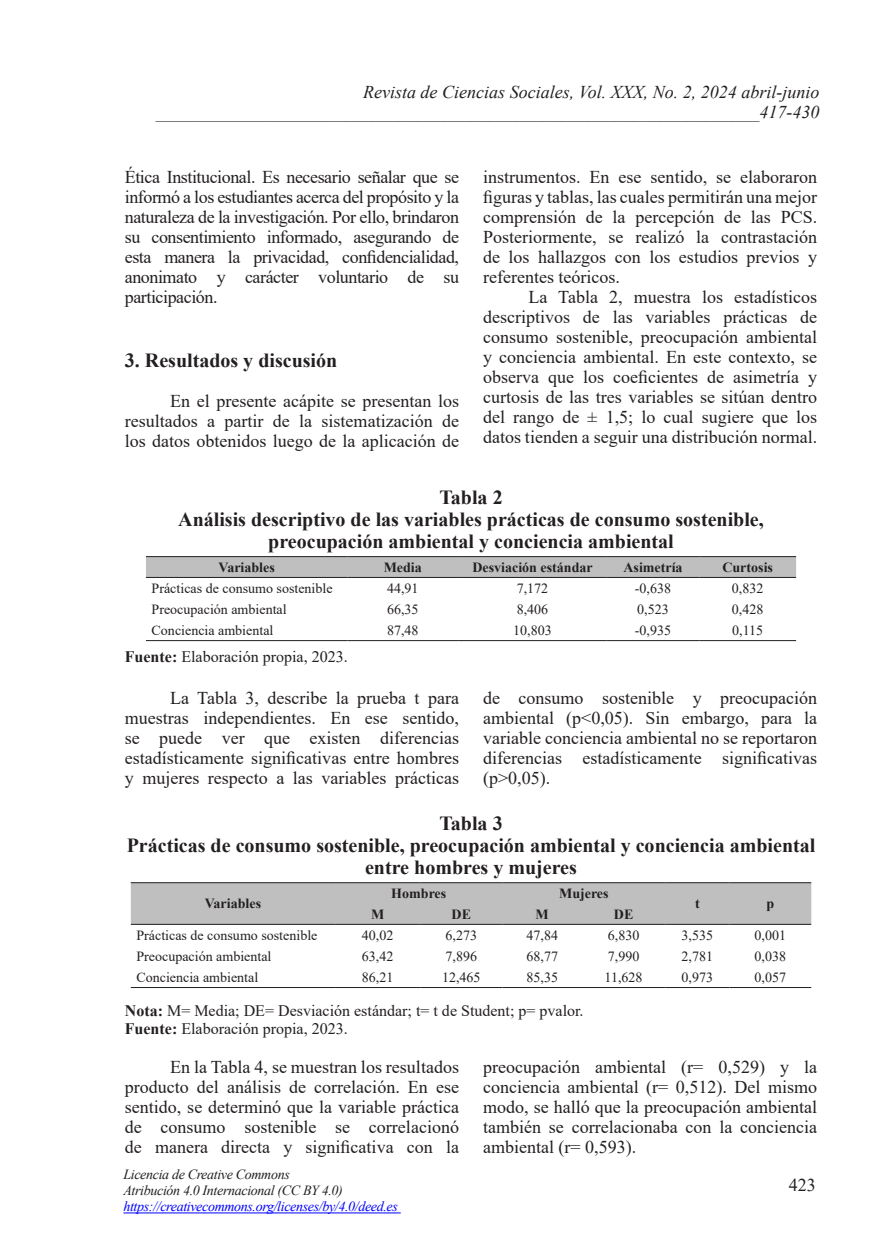
<style>
.page{position:relative;width:874px;height:1259px;background:#fff}
.page>*{position:absolute;margin:0;border:0;box-sizing:border-box;transform-origin:0 0}
.t1{font:700 20px/22px "Times New Roman";color:#231f20;text-align:center}
.t2{font:18px/20px "Times New Roman";color:#231f20;text-align:justify}
.t3{font:italic 18px/20px "Times New Roman";color:#231f20;text-align:right}
.t4{font:16px/18px "Times New Roman";color:#231f20}
.t5{font:14px "Times New Roman";color:#231f20}
.t6{font:700 14px "Times New Roman";color:#231f20}
.t7{font:italic 14px/16px "Times New Roman";letter-spacing:-.025em;color:#231f20}
.t8{font:italic 14px "Times New Roman";letter-spacing:-.025em;color:#00f}
.s1{font-weight:700}
</style>
<div class="page">
<hr style="left:123px;top:1212px;width:277px;height:1px;background:#00f">
<svg style="left:146px;top:557px;width:649px;height:20px;background:#bdbdbd"></svg>
<hr style="left:146px;top:556px;width:201px;height:1px;background:#231f20">
<hr style="left:347px;top:556px;width:111px;height:1px;background:#231f20">
<hr style="left:458px;top:556px;width:148px;height:1px;background:#231f20">
<hr style="left:606px;top:556px;width:93px;height:1px;background:#231f20">
<hr style="left:699px;top:556px;width:96px;height:1px;background:#231f20">
<hr style="left:146px;top:577px;width:201px;height:1px;background:#231f20">
<hr style="left:347px;top:577px;width:111px;height:1px;background:#231f20">
<hr style="left:458px;top:577px;width:148px;height:1px;background:#231f20">
<hr style="left:606px;top:577px;width:93px;height:1px;background:#231f20">
<hr style="left:699px;top:577px;width:96px;height:1px;background:#231f20">
<hr style="left:146px;top:640px;width:201px;height:1px;background:#231f20">
<hr style="left:347px;top:640px;width:111px;height:1px;background:#231f20">
<hr style="left:458px;top:640px;width:148px;height:1px;background:#231f20">
<hr style="left:606px;top:640px;width:93px;height:1px;background:#231f20">
<hr style="left:699px;top:640px;width:96px;height:1px;background:#231f20">
<div style="left:131px;top:883px;width:679px;height:41px;background:#bfbfbf"></div>
<hr style="left:131px;top:882px;width:204px;height:1px;background:#231f20">
<hr style="left:335px;top:882px;width:85px;height:1px;background:#231f20">
<hr style="left:420px;top:882px;width:82px;height:1px;background:#231f20">
<hr style="left:502px;top:882px;width:79px;height:1px;background:#231f20">
<hr style="left:581px;top:882px;width:84px;height:1px;background:#231f20">
<hr style="left:665px;top:882px;width:64px;height:1px;background:#231f20">
<hr style="left:729px;top:882px;width:81px;height:1px;background:#231f20">
<hr style="left:131px;top:924px;width:204px;height:1px;background:#231f20">
<hr style="left:335px;top:924px;width:85px;height:1px;background:#231f20">
<hr style="left:420px;top:924px;width:82px;height:1px;background:#231f20">
<hr style="left:502px;top:924px;width:79px;height:1px;background:#231f20">
<hr style="left:581px;top:924px;width:84px;height:1px;background:#231f20">
<hr style="left:665px;top:924px;width:64px;height:1px;background:#231f20">
<hr style="left:729px;top:924px;width:81px;height:1px;background:#231f20">
<hr style="left:131px;top:987px;width:204px;height:1px;background:#231f20">
<hr style="left:335px;top:987px;width:85px;height:1px;background:#231f20">
<hr style="left:420px;top:987px;width:82px;height:1px;background:#231f20">
<hr style="left:502px;top:987px;width:79px;height:1px;background:#231f20">
<hr style="left:581px;top:987px;width:84px;height:1px;background:#231f20">
<hr style="left:665px;top:987px;width:64px;height:1px;background:#231f20">
<hr style="left:729px;top:987px;width:81px;height:1px;background:#231f20">
<p class="t3" style="left:156px;top:81px;width:665px">Revista de Ciencias Sociales, Vol. XXX, No. 2, 2024 abril-junio ___________________________________________________________________417-430</p>
<p class="t2" style="left:125px;top:166px;width:335px">Ética Institucional. Es necesario señalar que se informó a los estudiantes acerca del propósito y la naturaleza de la investigación. Por ello, brindaron su consentimiento informado, asegurando de esta manera la privacidad, confidencialidad, anonimato y carácter voluntario de su participación.</p>
<p class="t1" style="left:125px;top:348px;width:214px">3. Resultados y discusión</p>
<p class="t2" style="left:125px;top:390px;width:335px;text-indent:45px">En el presente acápite se presentan los resultados a partir de la sistematización de los datos obtenidos luego de la aplicación de</p>
<p class="t2" style="left:483px;top:166px;width:335px">instrumentos. En ese sentido, se elaboraron figuras y tablas, las cuales permitirán una mejor comprensión de la percepción de las PCS.<br>Posteriormente, se realizó la contrastación de los hallazgos con los estudios previos y referentes teóricos.</p>
<p class="t2" style="left:483px;top:286px;width:335px;text-indent:45px">La Tabla 2, muestra los estadísticos descriptivos de las variables prácticas de consumo sostenible, preocupación ambiental y conciencia ambiental. En este contexto, se observa que los coeficientes de asimetría y curtosis de las tres variables se sitúan dentro del rango de ± 1,5; lo cual sugiere que los datos tienden a seguir una distribución normal.</p>
<p class="t1" style="left:178px;top:486px;width:587px">Tabla 2<br>Análisis descriptivo de las variables prácticas de consumo sostenible, preocupación ambiental y conciencia ambiental</p>
<p class="t6" style="left:218px;top:557px;width:58px">Variables</p>
<p class="t6" style="left:383px;top:557px;width:40px">Media</p>
<p class="t6" style="left:472px;top:557px;width:122px">Desviación estándar</p>
<p class="t6" style="left:623px;top:557px;width:61px">Asimetría</p>
<p class="t6" style="left:722px;top:557px;width:52px">Curtosis</p>
<p class="t5" style="left:151px;top:578px;width:182px">Prácticas de consumo sostenible</p>
<p class="t5" style="left:387px;top:578px;width:33px">44,91</p>
<p class="t5" style="left:516px;top:578px;width:33px">7,172</p>
<p class="t5" style="left:634px;top:578px;width:38px">-0,638</p>
<p class="t5" style="left:731px;top:578px;width:33px">0,832</p>
<p class="t5" style="left:151px;top:599px;width:136px">Preocupación ambiental</p>
<p class="t5" style="left:387px;top:599px;width:33px">66,35</p>
<p class="t5" style="left:516px;top:599px;width:33px">8,406</p>
<p class="t5" style="left:637px;top:599px;width:33px">0,523</p>
<p class="t5" style="left:731px;top:599px;width:33px">0,428</p>
<p class="t5" style="left:151px;top:620px;width:123px">Conciencia ambiental</p>
<p class="t5" style="left:387px;top:620px;width:33px">87,48</p>
<p class="t5" style="left:513px;top:620px;width:40px">10,803</p>
<p class="t5" style="left:634px;top:620px;width:38px">-0,935</p>
<p class="t5" style="left:731px;top:620px;width:32px">0,115</p>
<p class="t4" style="left:125px;top:647px;width:224px"><span class="s1">Fuente:</span> Elaboración propia, 2023.</p>
<p class="t2" style="left:125px;top:688px;width:335px;text-indent:45px">La Tabla 3, describe la prueba t para muestras independientes. En ese sentido, se puede ver que existen diferencias estadísticamente significativas entre hombres y mujeres respecto a las variables prácticas</p>
<p class="t2" style="left:483px;top:688px;width:335px">de consumo sostenible y preocupación ambiental (p&lt;0,05). Sin embargo, para la variable conciencia ambiental no se reportaron diferencias estadísticamente significativas (p&gt;0,05).</p>
<p class="t1" style="left:127px;top:812px;width:689px">Tabla 3<br>Prácticas de consumo sostenible, preocupación ambiental y conciencia ambiental entre hombres y mujeres</p>
<p class="t6" style="left:205px;top:893px;width:58px">Variables</p>
<p class="t6" style="left:391px;top:883px;width:56px">Hombres</p>
<p class="t6" style="left:559px;top:883px;width:51px">Mujeres</p>
<p class="t6" style="left:694px;top:893px;width:6px">t</p>
<p class="t6" style="left:766px;top:893px;width:9px">p</p>
<p class="t6" style="left:371px;top:904px;width:15px">M</p>
<p class="t6" style="left:451px;top:904px;width:21px">DE</p>
<p class="t6" style="left:535px;top:904px;width:15px">M</p>
<p class="t6" style="left:613px;top:904px;width:21px">DE</p>
<p class="t5" style="left:136px;top:925px;width:182px">Prácticas de consumo sostenible</p>
<p class="t5" style="left:362px;top:925px;width:33px">40,02</p>
<p class="t5" style="left:445px;top:925px;width:33px">6,273</p>
<p class="t5" style="left:526px;top:925px;width:33px">47,84</p>
<p class="t5" style="left:607px;top:925px;width:33px">6,830</p>
<p class="t5" style="left:681px;top:925px;width:33px">3,535</p>
<p class="t5" style="left:754px;top:925px;width:33px">0,001</p>
<p class="t5" style="left:136px;top:946px;width:136px">Preocupación ambiental</p>
<p class="t5" style="left:362px;top:946px;width:33px">63,42</p>
<p class="t5" style="left:445px;top:946px;width:33px">7,896</p>
<p class="t5" style="left:526px;top:946px;width:33px">68,77</p>
<p class="t5" style="left:607px;top:946px;width:33px">7,990</p>
<p class="t5" style="left:681px;top:946px;width:33px">2,781</p>
<p class="t5" style="left:754px;top:946px;width:33px">0,038</p>
<p class="t5" style="left:136px;top:967px;width:123px">Conciencia ambiental</p>
<p class="t5" style="left:362px;top:967px;width:33px">86,21</p>
<p class="t5" style="left:442px;top:967px;width:40px">12,465</p>
<p class="t5" style="left:526px;top:967px;width:33px">85,35</p>
<p class="t5" style="left:604px;top:967px;width:39px">11,628</p>
<p class="t5" style="left:681px;top:967px;width:33px">0,973</p>
<p class="t5" style="left:754px;top:967px;width:33px">0,057</p>
<p class="t4" style="left:125px;top:1001px;width:460px"><span class="s1">Nota:</span> M= Media; DE= Desviación estándar; t= t de Student; p= pvalor.<br><span class="s1">Fuente:</span> Elaboración propia, 2023.</p>
<p class="t2" style="left:125px;top:1056px;width:335px;text-indent:45px">En la Tabla 4, se muestran los resultados producto del análisis de correlación. En ese sentido, se determinó que la variable práctica de consumo sostenible se correlacionó de manera directa y significativa con la</p>
<p class="t2" style="left:483px;top:1056px;width:335px">preocupación ambiental (r= 0,529) y la conciencia ambiental (r= 0,512). Del mismo modo, se halló que la preocupación ambiental también se correlacionaba con la conciencia ambiental (r= 0,593).</p>
<p class="t7" style="left:123px;top:1166px;width:221px">Licencia de Creative Commons<br>Atribución 4.0 Internacional (CC BY 4.0)</p>
<p class="t8" style="left:123px;top:1197px;width:276px">https://creativecommons.org/licenses/by/4.0/deed.es</p>
<p class="t2" style="left:788px;top:1174px;width:28px">423</p>
</div>
